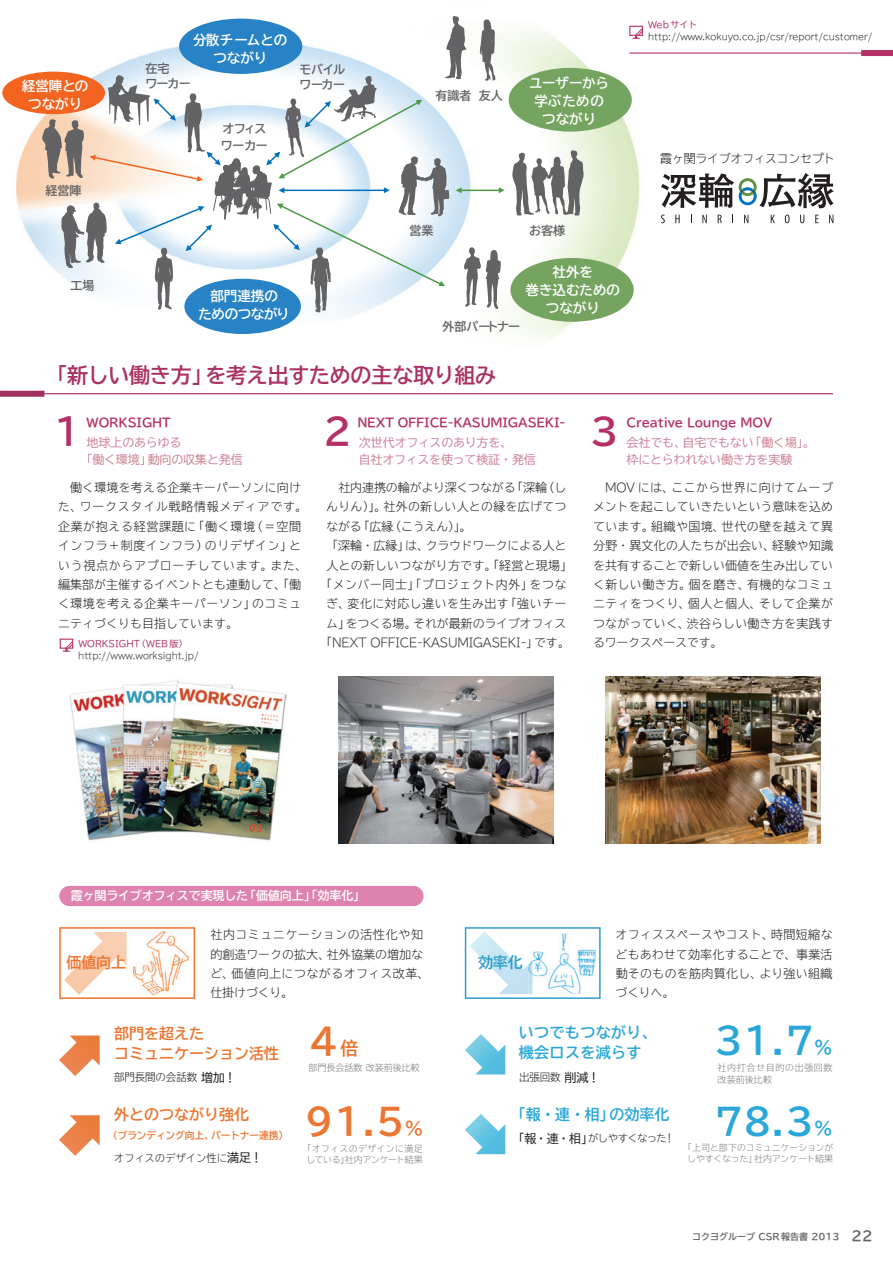
<style>
.page{position:relative;width:893px;height:1263px;background:#fff}
.page>*{position:absolute;margin:0;border:0;box-sizing:border-box;transform-origin:0 0}
.t1{font:700 36px "TBUD Go Std";color:#28a7d8}
.t2{font:700 36px "TBUD Go Std";color:#ec752f}
.t3{font:700 36px "TBUD Go Std";color:#b53066}
.t4{font:700 21px "TBUD Go Std";letter-spacing:-.01em;color:#aa3163}
.t5{font:700 15px/20.2px "TBUD Go Std";color:#ec752f}
.t6{font:700 15px/20.2px "TBUD Go Std";letter-spacing:.025em;color:#28a7d8}
.t7{font:700 15px "TBUD Go Std";color:#2f9dc9}
.t8{font:13.5px/18px "TBUD Go Std Bold 90 msp RKSJ H";color:#fff;text-align:center}
.t9{font:300 12px/19.5px "TBUD Go Std Super";letter-spacing:.015em;color:#202122}
.t10{font:12px/16.4px "TBUD Go Std";letter-spacing:-.015em;color:#cd8295}
.t11{font:300 12px "TBUD Go Std Super";letter-spacing:-.015em;color:#202122}
.t12{font:700 12px "TBUD Go Std";letter-spacing:-.015em;color:#b53066}
.t13{font:12px/15px "TBUD Go Std Bold 90 msp RKSJ H";letter-spacing:-.04em;color:#636366}
.t14{font:300 12px "TBUD Go Std Super";letter-spacing:-.02em;color:#202122}
.t15{font:300 12px "TBUD Go Std Super";letter-spacing:.035em;color:#202122}
.t16{font:700 12px "TBUD Go Std";letter-spacing:-.015em;color:#fff}
.t17{font:300 12px "TBUD Go Std Super";letter-spacing:-.03em;color:#231f20}
.t18{font:300 10.5px "TBUD Go Std Super";letter-spacing:-.015em;color:#231f20}
.t19{font:300 10.5px "TBUD Go Std Super";letter-spacing:-.07em;color:#231f20}
.t20{font:700 9.75px "TBUD Go Std";letter-spacing:-.015em;color:#ec752f}
.t21{font:300 9px "TBUD Go Std Super";color:#202122}
.t22{font:300 9px/11.7px "TBUD Go Std Super";color:#7d7e82;text-align:center}
.t23{font:300 9px/11.7px "TBUD Go Std Super";letter-spacing:-.025em;color:#7d7e82;text-align:center}
.t24{font:700 9px "TBUD Go Std";color:#616365}
.t25{font:300 9px/11.7px "TBUD Go Std Super";letter-spacing:.07em;color:#7d7e82}
.t26{font:9px "TBUD Go Std";color:#aa3162}
.t27{font:9px "TBUD Go Std";color:#b53066}
.s1{font-size:18px}
.s2{font-family:"TBUD Go Std";font-weight:400;font-size:12px}
.s3{font-size:13.5px}
</style>
<div class="page">
<hr style="left:0;top:393px;width:833px;height:1px;background:#a0305e">
<div style="left:0;top:391px;width:44px;height:6px;background:#a0305e"></div>
<div style="left:59px;top:886px;width:364px;height:20px;background:#de82ae;border-radius:10px"></div>
<img style="left:2px;top:25px;width:663px;height:316px">
<svg style="left:512px;top:150px;width:72px;height:66px"></svg>
<div style="left:510px;top:258px;width:124px;height:64px;background:#75a460;border-radius:50%"></div>
<div style="left:509px;top:68px;width:123px;height:64px;background:#75a460;border-radius:50%"></div>
<div style="left:184px;top:279px;width:117px;height:55px;background:#2783c5;border-radius:50%"></div>
<div style="left:2px;top:72px;width:103px;height:42px;background:#f36421;border-radius:50%"></div>
<svg style="left:42px;top:16px;width:463px;height:297px"></svg>
<svg style="left:661px;top:215px;width:4px;height:8px"></svg>
<svg style="left:675px;top:215px;width:5px;height:8px"></svg>
<svg style="left:702px;top:215px;width:5px;height:8px"></svg>
<svg style="left:718px;top:215px;width:4px;height:8px"></svg>
<svg style="left:744px;top:215px;width:4px;height:8px"></svg>
<svg style="left:771px;top:215px;width:4px;height:8px"></svg>
<svg style="left:785px;top:215px;width:5px;height:8px"></svg>
<svg style="left:800px;top:215px;width:4px;height:8px"></svg>
<svg style="left:815px;top:215px;width:4px;height:8px"></svg>
<svg style="left:829px;top:215px;width:4px;height:8px"></svg>
<svg style="left:661px;top:173px;width:172px;height:35px"></svg>
<div style="left:60px;top:639px;width:13px;height:10px;border:1px solid #b53066"></div>
<svg style="left:63px;top:641px;width:10px;height:11px"></svg>
<img style="left:70px;top:680px;width:216px;height:161px">
<img style="left:339px;top:677px;width:214px;height:166px">
<img style="left:605px;top:677px;width:216px;height:166px">
<svg style="left:59px;top:1035px;width:41px;height:41px"></svg>
<svg style="left:59px;top:1115px;width:41px;height:41px"></svg>
<svg style="left:465px;top:1034px;width:40px;height:40px"></svg>
<svg style="left:465px;top:1114px;width:40px;height:40px"></svg>
<svg style="left:465px;top:927px;width:136px;height:72px"></svg>
<hr style="left:629px;top:52px;width:264px;height:2px;background:#b53066">
<div style="left:861px;top:50px;width:32px;height:6px;background:#b53066"></div>
<div style="left:629px;top:26px;width:14px;height:10px;border:1px solid #b53066"></div>
<svg style="left:633px;top:28px;width:10px;height:11px"></svg>
<svg style="left:59px;top:927px;width:136px;height:72px"></svg>
<p class="t8" style="left:193px;top:31px;width:96px">分散チームとのつながり</p>
<p class="t13" style="left:145px;top:61px;width:47px">在宅<br>ワーカー</p>
<p class="t13" style="left:300px;top:62px;width:47px">モバイルワーカー</p>
<p class="t8" style="left:22px;top:77px;width:68px">経営陣とのつながり</p>
<p class="t8" style="left:529px;top:75px;width:81px">ユーザーから学ぶためのつながり</p>
<p class="t13" style="left:435px;top:89px;width:69px">有識者 友人</p>
<p class="t13" style="left:221px;top:119px;width:49px;line-height:17.7px">オフィスワーカー</p>
<p class="t13" style="left:45px;top:183px;width:37px">経営陣</p>
<p class="t13" style="left:70px;top:279px;width:25px">工場</p>
<p class="t8" style="left:199px;top:287px;width:93px">部門連携の<br>ためのつながり</p>
<p class="t13" style="left:410px;top:223px;width:25px">営業</p>
<p class="t13" style="left:529px;top:223px;width:37px">お客様</p>
<p class="t8" style="left:526px;top:264px;width:96px">社外を<br>巻き込むためのつながり</p>
<p class="t13" style="left:442px;top:319px;width:79px">外部パートナー</p>
<h2 class="t4" style="left:46px;top:358px;width:451px">「新しい働き方」を考え出すための主な取り組み</h2>
<p class="t27" style="left:648px;top:18px;width:51px">Webサイト</p>
<p class="t21" style="left:648px;top:30px;width:226px">http://www.kokuyo.co.jp/csr/report/customer/</p>
<p class="t17" style="left:660px;top:149px;width:176px">霞ヶ関ライブオフィスコンセプト</p>
<h1 class="t3" style="left:50px;top:403px;width:37px">１</h1>
<h1 class="t3" style="left:323px;top:403px;width:30px">2</h1>
<h1 class="t3" style="left:590px;top:403px;width:30px">3</h1>
<p class="t12" style="left:357px;top:412px;width:209px">NEXT OFFICE-KASUMIGASEKI-</p>
<p class="t12" style="left:626px;top:412px;width:147px">Creative Lounge MOV</p>
<p class="t12" style="left:87px;top:412px;width:86px">WORKSIGHT</p>
<p class="t10" style="left:80px;top:434px;width:164px;text-indent:6px">地球上のあらゆる<br>「働く環境」動向の収集と発信</p>
<p class="t10" style="left:359px;top:434px;width:179px">次世代オフィスのあり方を、<br>自社オフィスを使って検証・発信</p>
<p class="t10" style="left:627px;top:434px;width:190px">会社でも、自宅でもない「働く場」。枠にとらわれない働き方を実験</p>
<p class="t9" style="left:58px;top:477px;width:250px;text-indent:12px">働く環境を考える企業キーパーソンに向けた、ワークスタイル戦略情報メディアです。企業が抱える経営課題に「働く環境（＝空間インフラ＋制度インフラ）のリデザイン」という視点からアプローチしています。また、編集部が主催するイベントとも連動して、「働く環境を考える企業キーパーソン」のコミュニティづくりも目指しています。</p>
<p class="t11" style="left:338px;top:477px;width:230px">社内連携の輪がより深くつながる「深輪（し</p>
<p class="t9" style="left:326px;top:497px;width:242px">んりん）」。社外の新しい人との縁を広げてつ</p>
<p class="t11" style="left:326px;top:516px;width:147px">ながる「広縁（こうえん）」。</p>
<p class="t14" style="left:326px;top:536px;width:242px">「深輪・広縁」は、クラウドワークによる人と</p>
<p class="t9" style="left:326px;top:555px;width:248px">人との新しいつながり方です。「経営と現場」</p>
<p class="t15" style="left:320px;top:575px;width:248px">「メンバー同士」「プロジェクト内外」をつな</p>
<p class="t15" style="left:326px;top:594px;width:242px">ぎ、変化に対応し違いを生み出す「強いチー</p>
<p class="t14" style="left:326px;top:613px;width:242px">ム」をつくる場。それが最新のライブオフィス</p>
<p class="t11" style="left:320px;top:633px;width:251px">「NEXT OFFICE-KASUMIGASEKI-」です。</p>
<p class="t26" style="left:78px;top:636px;width:111px">WORKSIGHT（WEB版）</p>
<p class="t21" style="left:78px;top:648px;width:122px">http://www.worksight.jp/</p>
<p class="t9" style="left:593px;top:477px;width:242px;text-align:justify;text-indent:12px">MOV には、ここから世界に向けてムーブメントを起こしていきたいという意味を込めています。組織や国境、世代の壁を越えて異分野・異文化の人たちが出会い、経験や知識を共有することで新しい価値を生み出していく新しい働き方。個を磨き、有機的なコミュニティをつくり、個人と個人、そして企業がつながっていく、渋谷らしい働き方を実践するワークスペースです。</p>
<p class="t16" style="left:71px;top:886px;width:296px">霞ヶ関ライブオフィスで実現した「価値向上」「効率化」</p>
<p class="t5" style="left:66px;top:952px;width:61px">価値向上</p>
<p class="t9" style="left:210px;top:924px;width:221px">社内コミュニケーションの活性化や知的創造ワークの拡大、社外協業の増加など、価値向上につながるオフィス改革、仕掛けづくり。</p>
<p class="t7" style="left:478px;top:950px;width:46px">効率化</p>
<p class="t9" style="left:615px;top:924px;width:219px;text-align:justify">オフィススペースやコスト、時間短縮などもあわせて効率化することで、事業活動そのものを筋肉質化し、より強い組織づくりへ。</p>
<p class="t5" style="left:114px;top:1024px;width:167px">部門を超えた<br>コミュニケーション活性</p>
<p class="t6" style="left:519px;top:1022px;width:139px">いつでもつながり、機会ロスを減らす</p>
<h1 class="t2" style="left:310px;top:1012px;width:50px">4<span class="s1">倍</span></h1>
<h1 class="t1" style="left:714px;top:1011px;width:119px">31.7<span class="s1">%</span></h1>
<p class="t22" style="left:309px;top:1062px;width:113px">部門長会話数 改装前後比較</p>
<p class="t25" style="left:718px;top:1061px;width:117px">社内打合せ目的の出張回数改装前後比較</p>
<p class="t18" style="left:114px;top:1068px;width:124px">部門長間の会話数 <span class="s2">増加！</span></p>
<p class="t18" style="left:519px;top:1068px;width:82px">出張回数 <span class="s2">削減！</span></p>
<h1 class="t2" style="left:305px;top:1092px;width:119px">91.5<span class="s1">%</span></h1>
<h1 class="t1" style="left:714px;top:1092px;width:119px">78.3<span class="s1">%</span></h1>
<p class="t5" style="left:114px;top:1104px;width:137px">外とのつながり強化</p>
<p class="t6" style="left:511px;top:1104px;width:160px">「報・連・相」の効率化</p>
<p class="t20" style="left:108px;top:1127px;width:182px">（ブランディング向上、パートナー連携）</p>
<p class="t19" style="left:513px;top:1129px;width:163px"><span class="s2">「報・連・相」</span>がしやすくなった！</p>
<p class="t22" style="left:302px;top:1142px;width:122px">「オフィスのデザインに満足している」社内アンケート結果</p>
<p class="t23" style="left:683px;top:1141px;width:152px">「上司と部下のコミュニケーションがしやすくなった」社内アンケート結果</p>
<p class="t18" style="left:114px;top:1149px;width:150px">オフィスのデザイン性に<span class="s2">満足！</span></p>
<p class="t24" style="left:692px;top:1229px;width:182px">コクヨグループ CSR報告書 2013 <span class="s3">22</span></p>
</div>
